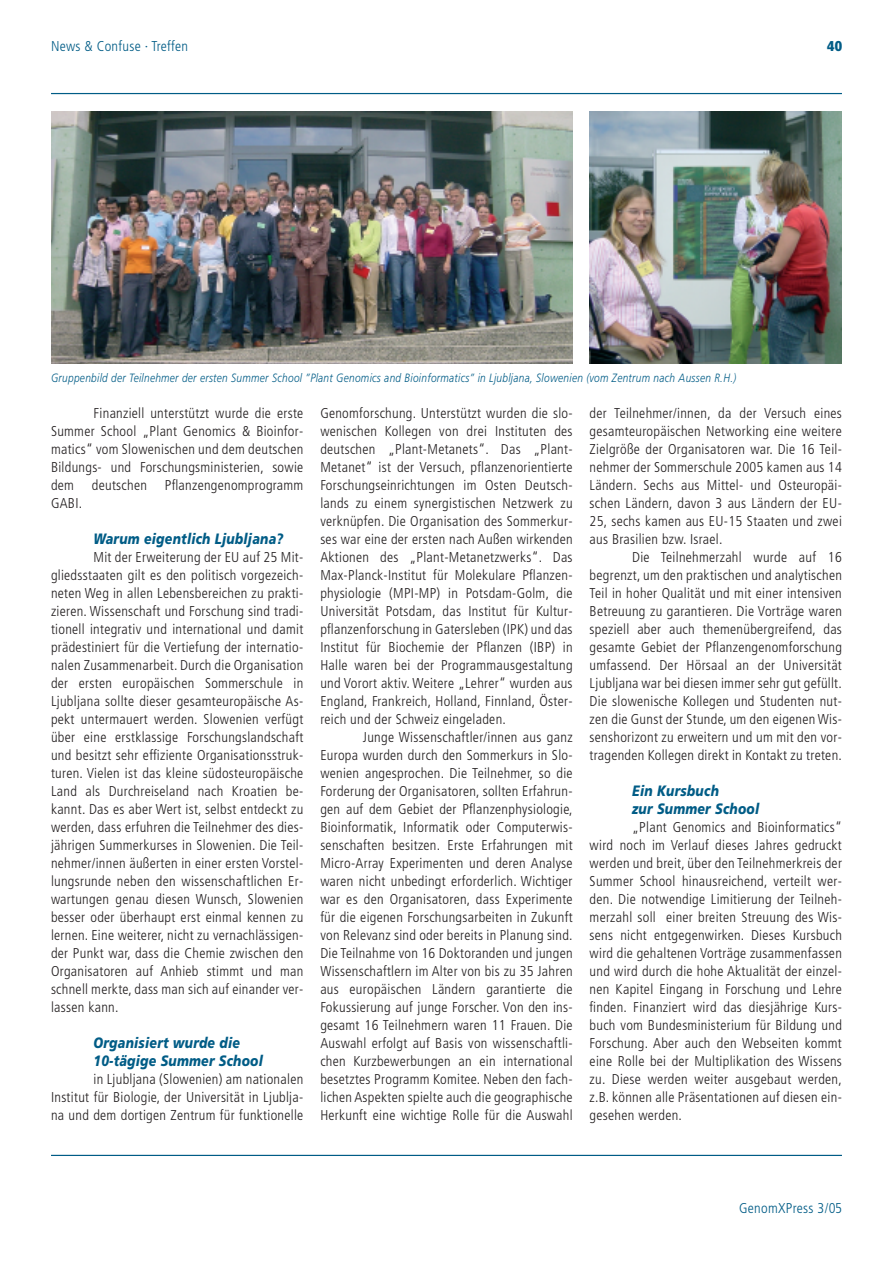
<style>
.page{position:relative;width:893px;height:1263px;background:#fff}
.page>*{position:absolute;margin:0;border:0;box-sizing:border-box;transform-origin:0 0}
.t1{font:italic 900 15px/18px "Frutiger LT";letter-spacing:.02em;color:#005c86;scale:.83 1}
.t2{font:300 condensed 14.25px/18px "Frutiger LT";letter-spacing:.02em;color:#231f20;text-align:justify}
.t3{font:300 condensed 14.25px "Frutiger LT";letter-spacing:.02em;color:#005c86}
.t4{font:900 condensed 14.25px "Frutiger LT";color:#005c86}
.t5{font:italic 300 12px "Frutiger LT";letter-spacing:.03em;color:#005c86;scale:.84 1}
</style>
<div class="page">
<hr style="left:51px;top:1155px;width:791px;height:1px;background:#005c86">
<hr style="left:51px;top:93px;width:791px;height:1px;background:#005c86">
<img style="left:51px;top:112px;width:522px;height:252px">
<img style="left:590px;top:112px;width:252px;height:252px">
<p class="t3" style="left:51px;top:40px;width:139px">News &amp; Confuse · Treffen</p>
<p class="t4" style="left:827px;top:40px;width:17px">40</p>
<p class="t5" style="left:51px;top:373px;width:817px">Gruppenbild der Teilnehmer der ersten Summer School ”Plant Genomics and Bioinformatics” in Ljubljana, Slowenien (vom Zentrum nach Aussen R.H.)</p>
<p class="t2" style="left:51px;top:405px;width:254px;text-indent:43px">Finanziell unterstützt wurde die erste Summer School „Plant Genomics &amp; Bioinfor&shy;matics“ vom Slowenischen und dem deutschen Bildungs- und Forschungsministerien, sowie dem</p>
<p class="t2" style="left:92px;top:477px;width:57px">deutschen</p>
<p class="t2" style="left:165px;top:477px;width:140px">Pflanzengenomprogramm</p>
<p class="t2" style="left:51px;top:495px;width:33px">GABI.</p>
<p class="t1" style="left:94px;top:530px;width:230px">Warum eigentlich Ljubljana?</p>
<p class="t2" style="left:51px;top:549px;width:254px;text-indent:43px">Mit der Erweiterung der EU auf 25 Mit&shy;gliedsstaaten gilt es den politisch vorgezeich&shy;neten Weg in allen Lebensbereichen zu prakti&shy;zieren. Wissenschaft und Forschung sind tradi&shy;tionell integrativ und international und damit prädestiniert für die Vertiefung der internatio&shy;nalen Zusammenarbeit. Durch die Organisation der ersten europäischen Sommerschule in Ljubljana sollte dieser gesamteuropäische As&shy;pekt untermauert werden. Slowenien verfügt über eine erstklassige Forschungslandschaft und besitzt sehr effiziente Organisationsstruk&shy;turen. Vielen ist das kleine südosteuropäische Land als Durchreiseland nach Kroatien be&shy;kannt. Das es aber Wert ist, selbst entdeckt zu werden, dass erfuhren die Teilnehmer des dies&shy;jährigen Summerkurses in Slowenien. Die Teil&shy;nehmer/innen äußerten in einer ersten Vorstel&shy;lungsrunde neben den wissenschaftlichen Er&shy;wartungen genau diesen Wunsch, Slowenien besser oder überhaupt erst einmal kennen zu lernen. Eine weiterer, nicht zu vernachlässigen&shy;der Punkt war, dass die Chemie zwischen den Organisatoren auf Anhieb stimmt und man schnell merkte, dass man sich auf einander ver&shy;lassen kann.</p>
<p class="t1" style="left:94px;top:1034px;width:206px">Organisiert wurde die<br>10-tägige Summer School</p>
<p class="t2" style="left:51px;top:1071px;width:254px;text-indent:43px">in Ljubljana (Slowenien) am nationalen Institut für Biologie, der Universität in Ljublja&shy;na und dem dortigen Zentrum für funktionelle</p>
<p class="t2" style="left:320px;top:405px;width:254px">Genomforschung. Unterstützt wurden die slo&shy;wenischen Kollegen von drei Instituten des deutschen „Plant-Metanets“. Das „Plant-Metanet“ ist der Versuch, pflanzenorientierte Forschungseinrichtungen im Osten Deutsch&shy;lands zu einem synergistischen Netzwerk zu verknüpfen. Die Organisation des Sommerkur&shy;ses war eine der ersten nach Außen wirkenden Aktionen des „Plant-Metanetzwerks“. Das Max-Planck-Institut für Molekulare Pflanzen&shy;physiologie (MPI-MP) in Potsdam-Golm, die Universität Potsdam, das Institut für Kultur&shy;pflanzenforschung in Gatersleben (IPK) und das Institut für Biochemie der Pflanzen (IBP) in Halle waren bei der Programmausgestaltung und Vorort aktiv. Weitere „Lehrer“ wurden aus England, Frankreich, Holland, Finnland, Öster&shy;reich und der Schweiz eingeladen.</p>
<p class="t2" style="left:320px;top:729px;width:254px;text-indent:43px">Junge Wissenschaftler/innen aus ganz Europa wurden durch den Sommerkurs in Slo&shy;wenien angesprochen. Die Teilnehmer, so die Forderung der Organisatoren, sollten Erfahrun&shy;gen auf dem Gebiet der Pflanzenphysiologie, Bioinformatik, Informatik oder Computerwis&shy;senschaften besitzen. Erste Erfahrungen mit Micro-Array Experimenten und deren Analyse waren nicht unbedingt erforderlich. Wichtiger war es den Organisatoren, dass Experimente für die eigenen Forschungsarbeiten in Zukunft von Relevanz sind oder bereits in Planung sind.<br>Die Teilnahme von 16 Doktoranden und jungen Wissenschaftlern im Alter von bis zu 35 Jahren aus europäischen Ländern garantierte die Fokussierung auf junge Forscher. Von den ins&shy;gesamt 16 Teilnehmern waren 11 Frauen. Die Auswahl erfolgt auf Basis von wissenschaftli&shy;chen Kurzbewerbungen an ein international besetztes Programm Komitee. Neben den fach&shy;lichen Aspekten spielte auch die geographische Herkunft eine wichtige Rolle für die Auswahl</p>
<p class="t2" style="left:590px;top:405px;width:254px">der Teilnehmer/innen, da der Versuch eines gesamteuropäischen Networking eine weitere Zielgröße der Organisatoren war. Die 16 Teil&shy;nehmer der Sommerschule 2005 kamen aus 14<br>Ländern. Sechs aus Mittel- und Osteuropäi&shy;schen Ländern, davon 3 aus Ländern der EU-25, sechs kamen aus EU-15 Staaten und zwei aus Brasilien bzw. Israel.</p>
<p class="t2" style="left:590px;top:549px;width:254px;text-indent:43px">Die Teilnehmerzahl wurde auf 16 begrenzt, um den praktischen und analytischen Teil in hoher Qualität und mit einer intensiven Betreuung zu garantieren. Die Vorträge waren speziell aber auch themenübergreifend, das gesamte Gebiet der Pflanzengenomforschung umfassend. Der Hörsaal an der Universität Ljubljana war bei diesen immer sehr gut gefüllt.<br>Die slowenische Kollegen und Studenten nut&shy;zen die Gunst der Stunde, um den eigenen Wis&shy;senshorizont zu erweitern und um mit den vor&shy;tragenden Kollegen direkt in Kontakt zu treten.</p>
<p class="t1" style="left:632px;top:782px;width:155px">Ein Kursbuch<br>zur Summer School</p>
<p class="t2" style="left:590px;top:819px;width:254px;text-indent:43px">„Plant Genomics and Bioinformatics“ wird noch im Verlauf dieses Jahres gedruckt werden und breit, über den Teilnehmerkreis der Summer School hinausreichend, verteilt wer&shy;den. Die notwendige Limitierung der Teilneh&shy;merzahl soll einer breiten Streuung des Wis&shy;sens nicht entgegenwirken. Dieses Kursbuch wird die gehaltenen Vorträge zusammenfassen und wird durch die hohe Aktualität der einzel&shy;nen Kapitel Eingang in Forschung und Lehre finden. Finanziert wird das diesjährige Kurs&shy;buch vom Bundesministerium für Bildung und Forschung. Aber auch den Webseiten kommt eine Rolle bei der Multiplikation des Wissens zu. Diese werden weiter ausgebaut werden, z.B. können alle Präsentationen auf diesen ein&shy;gesehen werden.</p>
<p class="t3" style="left:739px;top:1202px;width:104px">GenomXPress 3/05</p>
</div>
